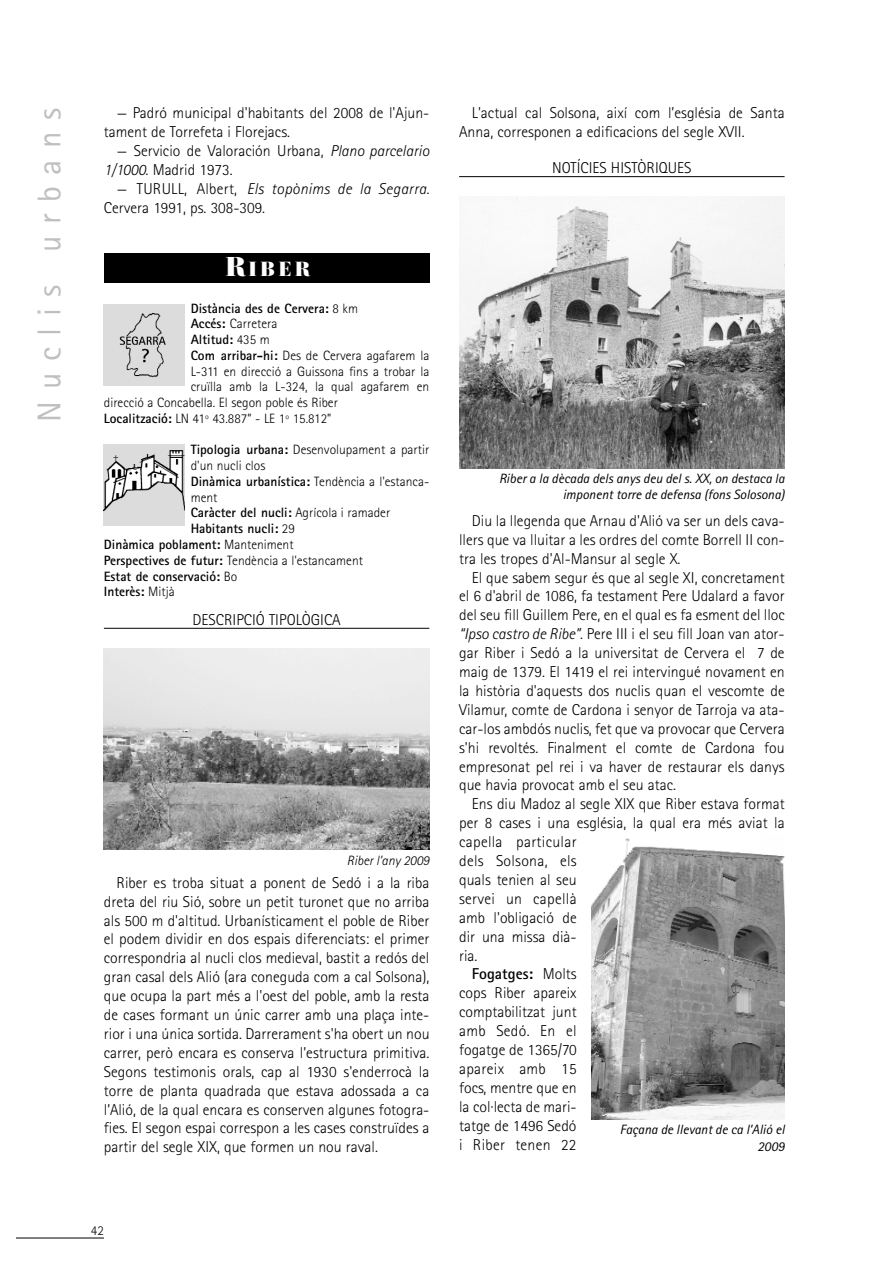
<style>
.page{position:relative;width:893px;height:1263px;background:#fff}
.page>*{position:absolute;margin:0;border:0;box-sizing:border-box;transform-origin:0 0}
.t1{font:33px "Rotis Sans Serif";letter-spacing:.35em;color:#bfbfbf}
.t2{font:900 condensed 20.25px "Bauer Bodoni";color:#fff;scale:1.3 1}
.t3{font:300 15.75px/18.9px "Rotis Sans Serif";color:#000}
.t4{font:300 15.75px "Rotis Sans Serif";letter-spacing:.02em;color:#000}
.t5{font:700 15.75px "Rotis Sans Serif";color:#000}
.t6{font:300 13.5px "Rotis Sans Serif";color:#000}
.t7{font:700 13.5px "Rotis Sans Serif";color:#000}
.t8{font:italic 13.5px/17.4px "Rotis Sans Serif";color:#000;text-align:right}
.t9{font:italic 300 13.5px "Rotis Sans Serif";color:#000}
.s1{font-style:italic}
.s2{font-size:27px}
.s3{font-weight:300}
.s4{font-weight:700}
</style>
<div class="page">
<svg style="left:16px;top:1238px;width:88px;height:1px"></svg>
<svg style="left:459px;top:176px;width:326px;height:1px"></svg>
<svg style="left:103px;top:628px;width:327px;height:1px"></svg>
<div style="left:104px;top:253px;width:325px;height:30px;background:#000"></div>
<img style="left:104px;top:305px;width:81px;height:80px">
<img style="left:104px;top:445px;width:81px;height:81px">
<img style="left:104px;top:648px;width:325px;height:202px">
<img style="left:591px;top:838px;width:193px;height:281px">
<img style="left:459px;top:196px;width:325px;height:272px">
<h1 class="t1" style="left:38px;top:422px;width:316px;rotate:-90deg">Nuclis urbans</h1>
<p class="t3" style="left:104px;top:105px;width:327px;text-indent:13px">— Padró municipal d'habitants del 2008 de l'Ajun - tament de Torrefeta i Florejacs.</p>
<p class="t3" style="left:104px;top:143px;width:327px;text-indent:13px">— Servicio de Valoración Urbana, <span class="s1">Plano parcelario<br>1/1000.</span> Madrid 1973.</p>
<p class="t3" style="left:104px;top:180px;width:327px;text-indent:13px">— TURULL, Albert, <span class="s1">Els topònims de la Segarra.<br></span>Cervera 1991, ps. 308-309.</p>
<p class="t2" style="left:226px;top:262px;width:66px"><span class="s2">R</span>IBER</p>
<p class="t7" style="left:191px;top:303px;width:169px">Distància des de Cervera: <span class="s3">8 km</span></p>
<p class="t6" style="left:191px;top:319px;width:88px"><span class="s4">Accés:</span> Carretera</p>
<p class="t7" style="left:191px;top:335px;width:81px">Altitud: <span class="s3">435 m</span></p>
<p class="t6" style="left:191px;top:351px;width:240px"><span class="s4">Com arribar-hi:</span> Des de Cervera agafarem la</p>
<p class="t6" style="left:191px;top:366px;width:240px">L-311 en direcció a Guissona fins a trobar la</p>
<p class="t6" style="left:191px;top:382px;width:240px">cruïlla amb la L-324, la qual agafarem en</p>
<p class="t6" style="left:104px;top:398px;width:235px">direcció a Concabella. El segon poble és Riber</p>
<p class="t6" style="left:104px;top:414px;width:229px"><span class="s4">Localització:</span> LN 41º 43.887” - LE 1º 15.812”</p>
<p class="t6" style="left:191px;top:445px;width:240px"><span class="s4">Tipologia urbana:</span> Desenvolupament a partir</p>
<p class="t6" style="left:191px;top:461px;width:76px">d'un nucli clos</p>
<p class="t7" style="left:191px;top:477px;width:240px">Dinàmica urbanística: <span class="s3">Tendència a l'estanca-</span></p>
<p class="t6" style="left:191px;top:492px;width:28px">ment</p>
<p class="t7" style="left:191px;top:508px;width:201px">Caràcter del nucli: <span class="s3">Agrícola i ramader</span></p>
<p class="t7" style="left:191px;top:524px;width:106px">Habitants nucli: <span class="s3">29</span></p>
<p class="t7" style="left:104px;top:540px;width:191px">Dinàmica poblament: <span class="s3">Manteniment</span></p>
<p class="t6" style="left:104px;top:555px;width:260px"><span class="s4">Perspectives de futur:</span> Tendència a l'estancament</p>
<p class="t7" style="left:104px;top:571px;width:135px">Estat de conservació: <span class="s3">Bo</span></p>
<p class="t7" style="left:104px;top:587px;width:72px">Interès: <span class="s3">Mitjà</span></p>
<p class="t3" style="left:192px;top:611px;width:149px">DESCRIPCIÓ TIPOLÒGICA</p>
<p class="t9" style="left:347px;top:856px;width:84px">Riber l’any 2009</p>
<p class="t3" style="left:104px;top:875px;width:327px;text-align:justify;text-indent:13px">Riber es troba situat a ponent de Sedó i a la riba dreta del riu Sió, sobre un petit turonet que no arriba als 500 m d'altitud. Urbanísticament el poble de Riber el podem dividir en dos espais diferenciats: el primer correspondria al nucli clos medieval, bastit a redós del gran casal dels Alió (ara coneguda com a cal Solsona), que ocupa la part més a l'oest del poble, amb la resta de cases formant un únic carrer amb una plaça inte&shy;rior i una única sortida. Darrerament s'ha obert un nou carrer, però encara es conserva l’estructura primitiva.<br>Segons testimonis orals, cap al 1930 s'enderrocà la torre de planta quadrada que estava adossada a ca l’Alió, de la qual encara es conserven algunes fotogra&shy;fies. El segon espai correspon a les cases construïdes a partir del segle XIX, que formen un nou raval.</p>
<p class="t6" style="left:91px;top:1226px;width:14px">42</p>
<p class="t3" style="left:459px;top:105px;width:327px;text-indent:13px">L'actual cal Solsona, així com l’església de Santa<br>Anna, corresponen a edificacions del segle XVII.</p>
<p class="t3" style="left:552px;top:160px;width:141px">NOTÍCIES HISTÒRIQUES</p>
<p class="t8" style="left:499px;top:472px;width:287px;line-height:16.2px">Riber a la dècada dels anys deu del s. XX, on destaca la imponent torre de defensa (fons Solosona)</p>
<p class="t3" style="left:459px;top:513px;width:327px;text-align:justify;text-indent:13px">Diu la llegenda que Arnau d'Alió va ser un dels cava&shy;llers que va lluitar a les ordres del comte Borrell II con&shy;tra les tropes d'Al-Mansur al se gle X.</p>
<p class="t3" style="left:459px;top:569px;width:327px;text-align:justify;text-indent:13px">El que sabem segur és que al segle XI, concretament el 6 d'abril de 1086, fa testament Pere Udalard a favor del seu fill Guil lem Pere, en el qual es fa esment del lloc <span class="s1">“Ipso castro de Ribe”</span>. Pere III i el seu fill Joan van ator&shy;gar Riber i Sedó a la universitat de Cervera el 7 de maig de 1379. El 1419 el rei intervingué novament en la història d'aquests dos nuclis quan el vescomte de Vilamur, comte de Cardona i senyor de Tarroja va ata&shy;car-los ambdós nu clis, fet que va provocar que Cer vera s'hi re vol tés. Final ment el comte de Cardona fou empresonat pel rei i va haver de restaurar els danys que havia provocat amb el seu atac.</p>
<p class="t3" style="left:472px;top:796px;width:314px">Ens diu Madoz al segle XIX que Riber estava format</p>
<p class="t3" style="left:459px;top:815px;width:327px">per 8 cases i una església, la qual era més aviat la</p>
<p class="t4" style="left:459px;top:836px;width:119px">capella particular</p>
<p class="t4" style="left:459px;top:855px;width:119px">dels Solsona, els</p>
<p class="t3" style="left:459px;top:872px;width:119px">quals tenien al seu</p>
<p class="t4" style="left:459px;top:893px;width:119px">servei un capellà</p>
<p class="t3" style="left:459px;top:910px;width:119px">amb l'obli gació de</p>
<p class="t3" style="left:459px;top:928px;width:119px">dir una missa dià-</p>
<p class="t3" style="left:459px;top:947px;width:20px">ria.</p>
<p class="t5" style="left:472px;top:969px;width:106px">Fogatges: <span class="s3">Molts</span></p>
<p class="t3" style="left:459px;top:985px;width:119px">cops Riber apareix</p>
<p class="t3" style="left:459px;top:1004px;width:119px">comptabilitzat junt</p>
<p class="t4" style="left:459px;top:1025px;width:119px">amb Sedó. En el</p>
<p class="t3" style="left:459px;top:1042px;width:119px">fogatge de 1365/70</p>
<p class="t4" style="left:459px;top:1063px;width:119px">apareix amb 15</p>
<p class="t3" style="left:459px;top:1080px;width:119px">focs, mentre que en</p>
<p class="t3" style="left:459px;top:1099px;width:119px">la col·lecta de mari-</p>
<p class="t3" style="left:459px;top:1117px;width:119px">tatge de 1496 Se dó</p>
<p class="t4" style="left:459px;top:1139px;width:119px">i Riber tenen 22</p>
<p class="t8" style="left:620px;top:1122px;width:166px">Façana de llevant de ca l’Alió el<br>2009</p>
</div>
